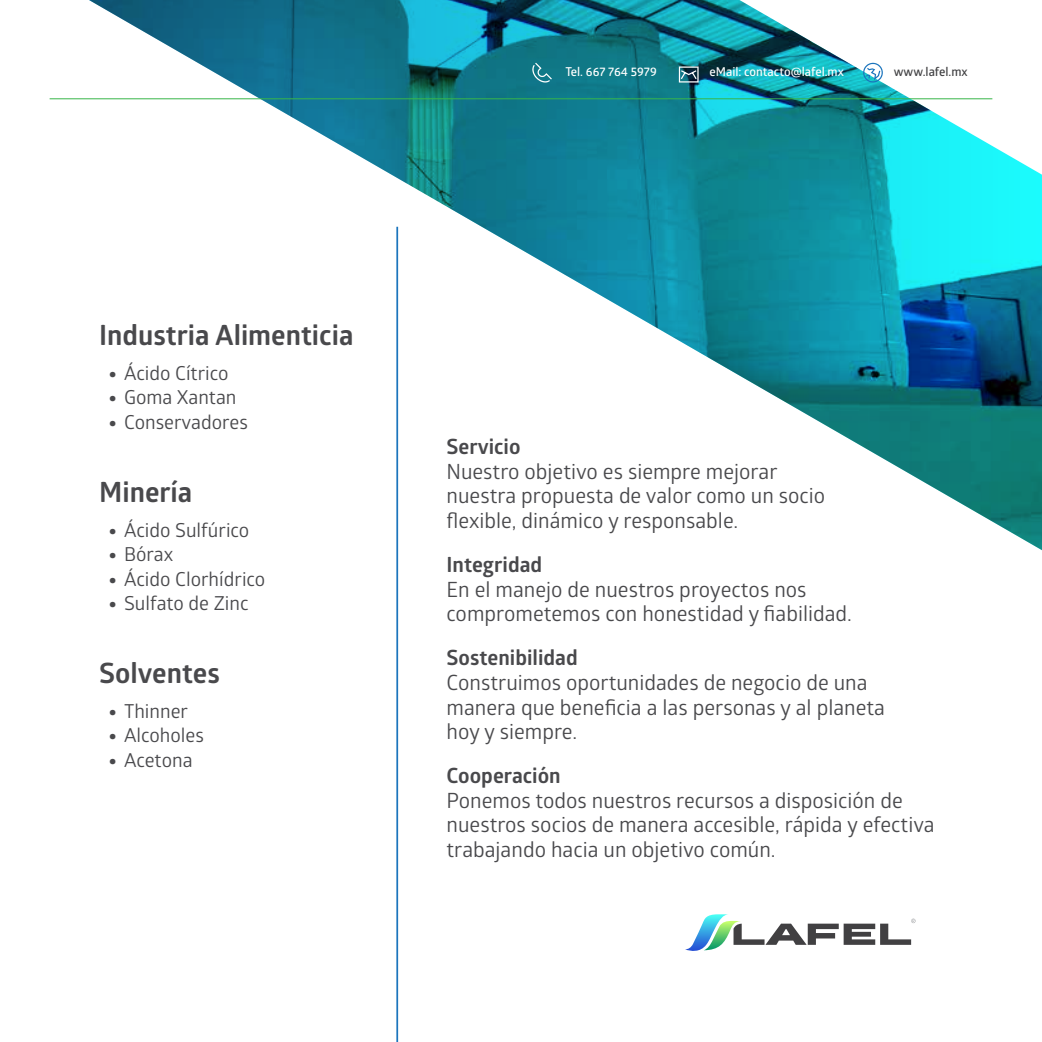
<style>
.page{position:relative;width:1042px;height:1042px;background:#fff}
.page>*{position:absolute;margin:0;border:0;box-sizing:border-box;transform-origin:0 0}
.t1{font:700 28px "Glober";color:#49494c}
.t2{font:21px/24.5px "Glober";color:#49494c}
.t3{font:700 21px "Glober";color:#49494c}
.t4{font:19.25px "Glober";color:#49494c}
.t5{font:600 12.25px "Glober";color:#fff}
.t6{font:600 12.25px "Glober";color:#404042}
.s1{font-weight:900}
</style>
<div class="page">
<img style="left:89px;top:0;width:953px;height:550px">
<svg style="left:685px;top:914px;width:230px;height:37px"></svg>
<hr style="left:396px;top:227px;width:2px;height:815px;background:#1c75bd">
<hr style="left:50px;top:98px;width:942px;height:1px;background:#38b54a">
<svg style="left:532px;top:63px;width:20px;height:20px"></svg>
<svg style="left:679px;top:66px;width:19px;height:17px"></svg>
<svg style="left:863px;top:63px;width:20px;height:20px"></svg>
<p class="t5" style="left:565px;top:63px;width:93px">Tel. 667 764 5979</p>
<p class="t5" style="left:709px;top:63px;width:136px">eMail: contacto@lafel.mx</p>
<p class="t6" style="left:894px;top:63px;width:75px">www.lafel.mx</p>
<h1 class="t1" style="left:99px;top:316px;width:256px">Industria Alimenticia</h1>
<p class="t4" style="left:109px;top:360px;width:121px"><span class="s1">•</span> Ácido Cítrico</p>
<p class="t4" style="left:109px;top:384px;width:129px"><span class="s1">•</span> Goma Xantan</p>
<p class="t4" style="left:109px;top:409px;width:140px"><span class="s1">•</span> Conservadores</p>
<h1 class="t1" style="left:99px;top:472px;width:95px">Minería</h1>
<p class="t4" style="left:109px;top:516px;width:142px"><span class="s1">•</span> Ácido Sulfúrico</p>
<p class="t4" style="left:109px;top:541px;width:66px"><span class="s1">•</span> Bórax</p>
<p class="t4" style="left:109px;top:565px;width:158px"><span class="s1">•</span> Ácido Clorhídrico</p>
<p class="t4" style="left:109px;top:590px;width:141px"><span class="s1">•</span> Sulfato de Zinc</p>
<h1 class="t1" style="left:99px;top:654px;width:122px">Solventes</h1>
<p class="t4" style="left:109px;top:697px;width:80px"><span class="s1">•</span> Thinner</p>
<p class="t4" style="left:109px;top:722px;width:96px"><span class="s1">•</span> Alcoholes</p>
<p class="t4" style="left:109px;top:746px;width:85px"><span class="s1">•</span> Acetona</p>
<p class="t3" style="left:446px;top:432px;width:76px">Servicio</p>
<p class="t2" style="left:446px;top:458px;width:380px">Nuestro objetivo es siempre mejorar nuestra propuesta de valor como un socio flexible, dinámico y responsable.</p>
<p class="t3" style="left:446px;top:550px;width:97px">Integridad</p>
<p class="t2" style="left:446px;top:576px;width:407px">En el manejo de nuestros proyectos nos comprometemos con honestidad y fiabilidad.</p>
<p class="t3" style="left:446px;top:643px;width:133px">Sostenibilidad</p>
<p class="t2" style="left:446px;top:669px;width:440px">Construimos oportunidades de negocio de una manera que beneficia a las personas y al planeta hoy y siempre.</p>
<p class="t3" style="left:446px;top:761px;width:116px">Cooperación</p>
<p class="t2" style="left:446px;top:787px;width:489px">Ponemos todos nuestros recursos a disposición de nuestros socios de manera accesible, rápida y efectiva trabajando hacia un objetivo común.</p>
</div>
